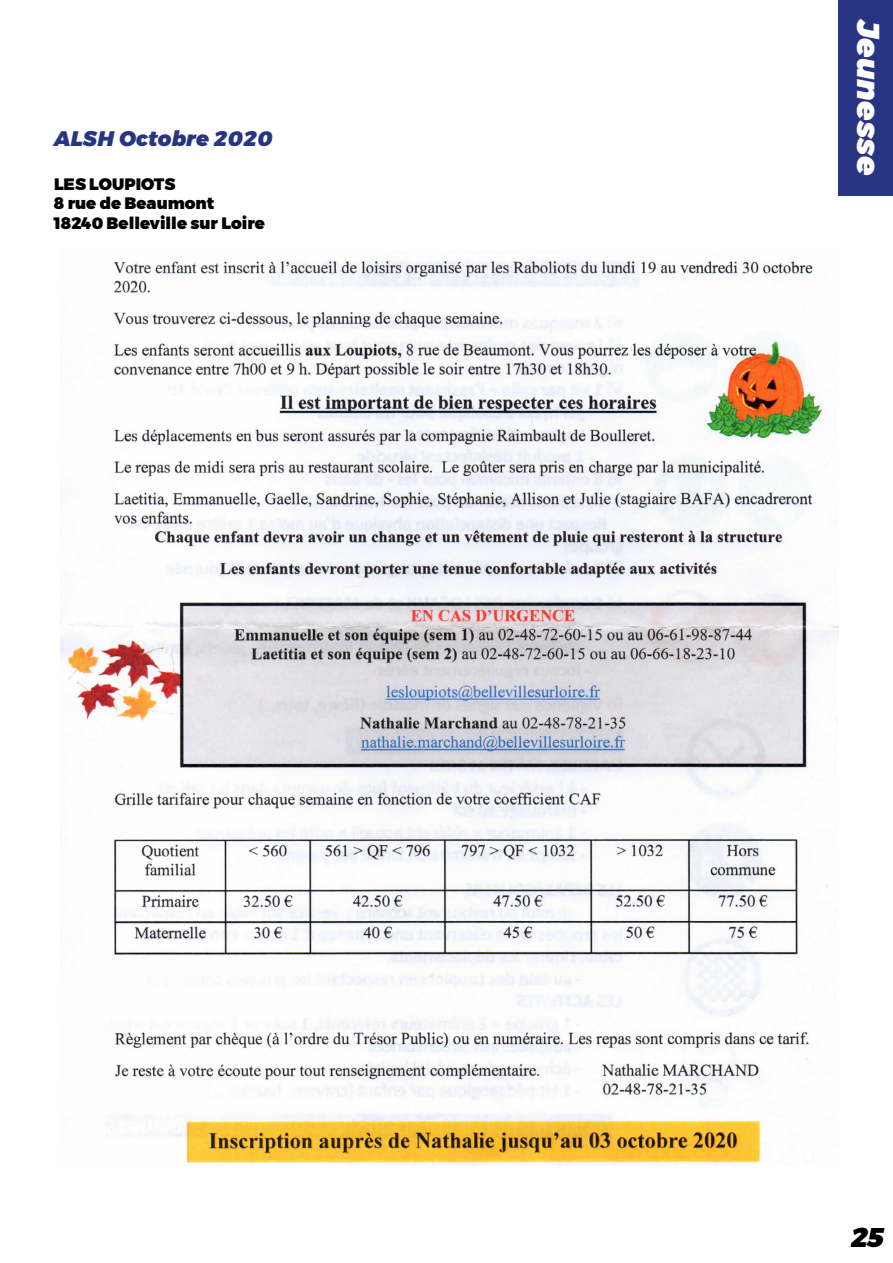
<style>
.page{position:relative;width:893px;height:1263px;background:#fff}
.page>*{position:absolute;margin:0;border:0;box-sizing:border-box;transform-origin:0 0}
.t1{font:italic 900 31.5px "Montserrat";color:#fff}
.t2{font:italic 900 27px "Montserrat";color:#000}
.t3{font:italic 900 21px "Montserrat";color:#283583}
.t4{font:900 16.5px/19.8px "Montserrat";color:#000}
</style>
<div class="page">
<div style="left:839px;top:0;width:54px;height:196px;background:#283583"></div>
<img style="left:61px;top:260px;width:778px;height:905px">
<p class="t3" style="left:54px;top:122px;width:221px">ALSH Octobre 2020</p>
<p class="t4" style="left:54px;top:174px;width:212px">LES LOUPIOTS<br>8 rue de Beaumont<br>18240 Belleville sur Loire</p>
<h1 class="t1" style="left:894px;top:20px;width:157px;rotate:90deg">Jeunesse</h1>
<h2 class="t2" style="left:850px;top:1215px;width:36px">25</h2>
</div>
